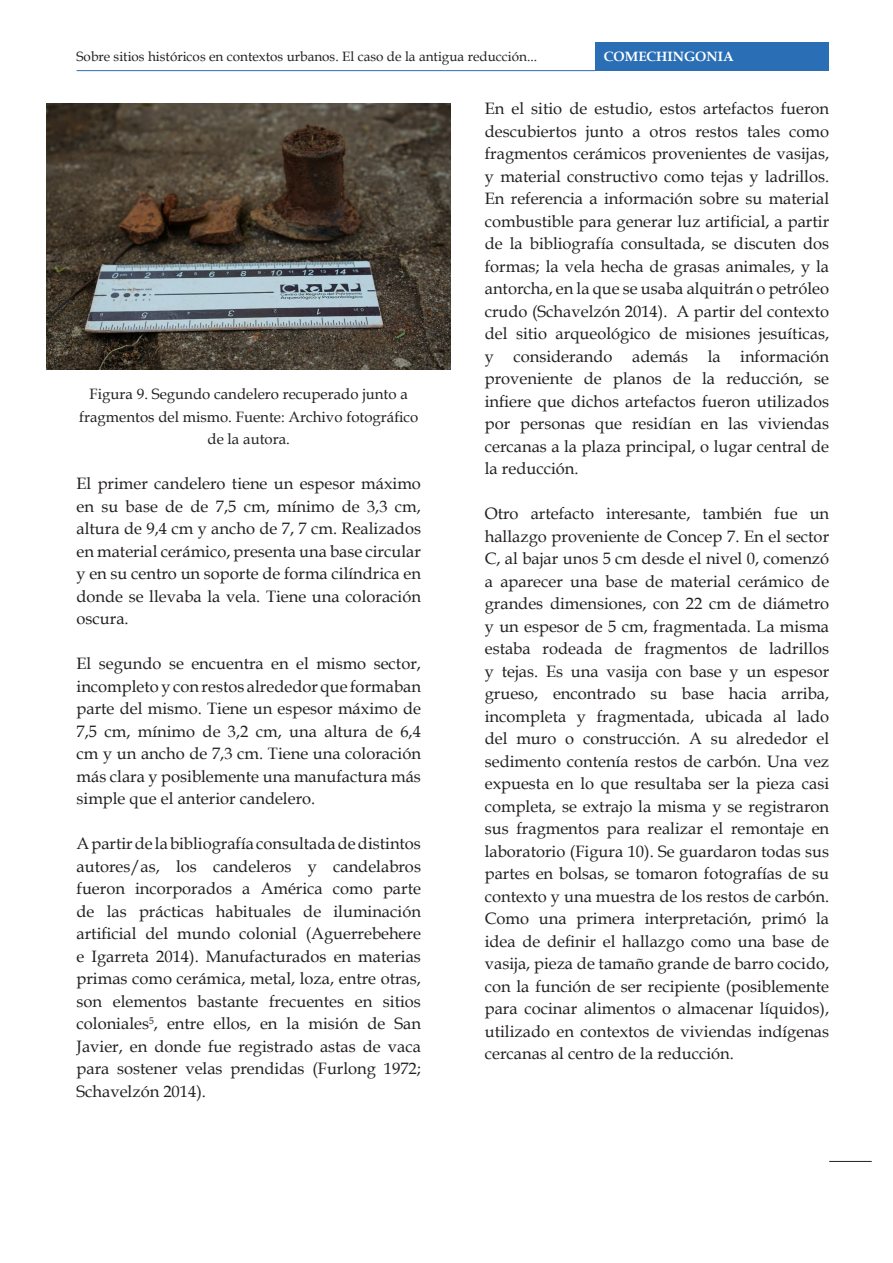
<style>
.page{position:relative;width:893px;height:1263px;background:#fff}
.page>*{position:absolute;margin:0;border:0;box-sizing:border-box;transform-origin:0 0}
.t1{font:16.5px/22.5px "Book Antiqua";color:#231f20;text-align:justify}
.t2{font:15px/22.5px "Book Antiqua";color:#231f20;text-align:center}
.t3{font:13.5px "Book Antiqua";color:#231f20}
.t4{font:700 13.5px "Book Antiqua";color:#fff}
</style>
<div class="page">
<div style="left:595px;top:43px;width:234px;height:28px;background:#2a6eb6"></div>
<hr style="left:77px;top:70px;width:518px;height:1px;background:#3169b0">
<hr style="left:829px;top:1161px;width:43px;height:1px;background:#231f20">
<img style="left:47px;top:104px;width:404px;height:266px">
<p class="t3" style="left:77px;top:47px;width:462px">Sobre sitios históricos en contextos urbanos. El caso de la antigua reducción...</p>
<p class="t4" style="left:604px;top:48px;width:131px">COMECHINGONIA</p>
<p class="t2" style="left:79px;top:382px;width:341px">Figura 9. Segundo candelero recuperado junto a fragmentos del mismo. Fuente: Archivo fotográfico de la autora.</p>
<p class="t1" style="left:77px;top:472px;width:346px">El primer candelero tiene un espesor máximo en su base de de 7,5 cm, mínimo de 3,3 cm, altura de 9,4 cm y ancho de 7, 7 cm. Realizados en material cerámico, presenta una base circular y en su centro un soporte de forma cilíndrica en donde se llevaba la vela. Tiene una coloración oscura.</p>
<p class="t1" style="left:77px;top:652px;width:346px">El segundo se encuentra en el mismo sector, incompleto y con restos alrededor que formaban parte del mismo. Tiene un espesor máximo de 7,5 cm, mínimo de 3,2 cm, una altura de 6,4 cm y un ancho de 7,3 cm. Tiene una coloración más clara y posiblemente una manufactura más simple que el anterior candelero.</p>
<p class="t1" style="left:77px;top:832px;width:346px">A partir de la bibliografía consultada de distintos autores/as, los candeleros y candelabros fueron incorporados a América como parte de las prácticas habituales de iluminación artificial del mundo colonial (Aguerrebehere e Igarreta 2014). Manufacturados en materias primas como cerámica, metal, loza, entre otras, son elementos bastante frecuentes en sitios coloniales<sup>5</sup>, entre ellos, en la misión de San Javier, en donde fue registrado astas de vaca para sostener velas prendidas (Furlong 1972; Schavelzón 2014).</p>
<p class="t1" style="left:485px;top:97px;width:346px">En el sitio de estudio, estos artefactos fueron descubiertos junto a otros restos tales como fragmentos cerámicos provenientes de vasijas, y material constructivo como tejas y ladrillos.<br>En referencia a información sobre su material combustible para generar luz artificial, a partir de la bibliografía consultada, se discuten dos formas; la vela hecha de grasas animales, y la antorcha, en la que se usaba alquitrán o petróleo crudo (Schavelzón 2014). A partir del contexto del sitio arqueológico de misiones jesuíticas, y considerando además la información proveniente de planos de la reducción, se infiere que dichos artefactos fueron utilizados por personas que residían en las viviendas cercanas a la plaza principal, o lugar central de la reducción.</p>
<p class="t1" style="left:485px;top:502px;width:346px">Otro artefacto interesante, también fue un hallazgo proveniente de Concep 7. En el sector C, al bajar unos 5 cm desde el nivel 0, comenzó a aparecer una base de material cerámico de grandes dimensiones, con 22 cm de diámetro y un espesor de 5 cm, fragmentada. La misma estaba rodeada de fragmentos de ladrillos y tejas. Es una vasija con base y un espesor grueso, encontrado su base hacia arriba, incompleta y fragmentada, ubicada al lado del muro o construcción. A su alrededor el sedimento contenía restos de carbón. Una vez expuesta en lo que resultaba ser la pieza casi completa, se extrajo la misma y se registraron sus fragmentos para realizar el remontaje en laboratorio (Figura 10). Se guardaron todas sus partes en bolsas, se tomaron fotografías de su contexto y una muestra de los restos de carbón.<br>Como una primera interpretación, primó la idea de definir el hallazgo como una base de vasija, pieza de tamaño grande de barro cocido, con la función de ser recipiente (posiblemente para cocinar alimentos o almacenar líquidos), utilizado en contextos de viviendas indígenas cercanas al centro de la reducción.</p>
</div>
